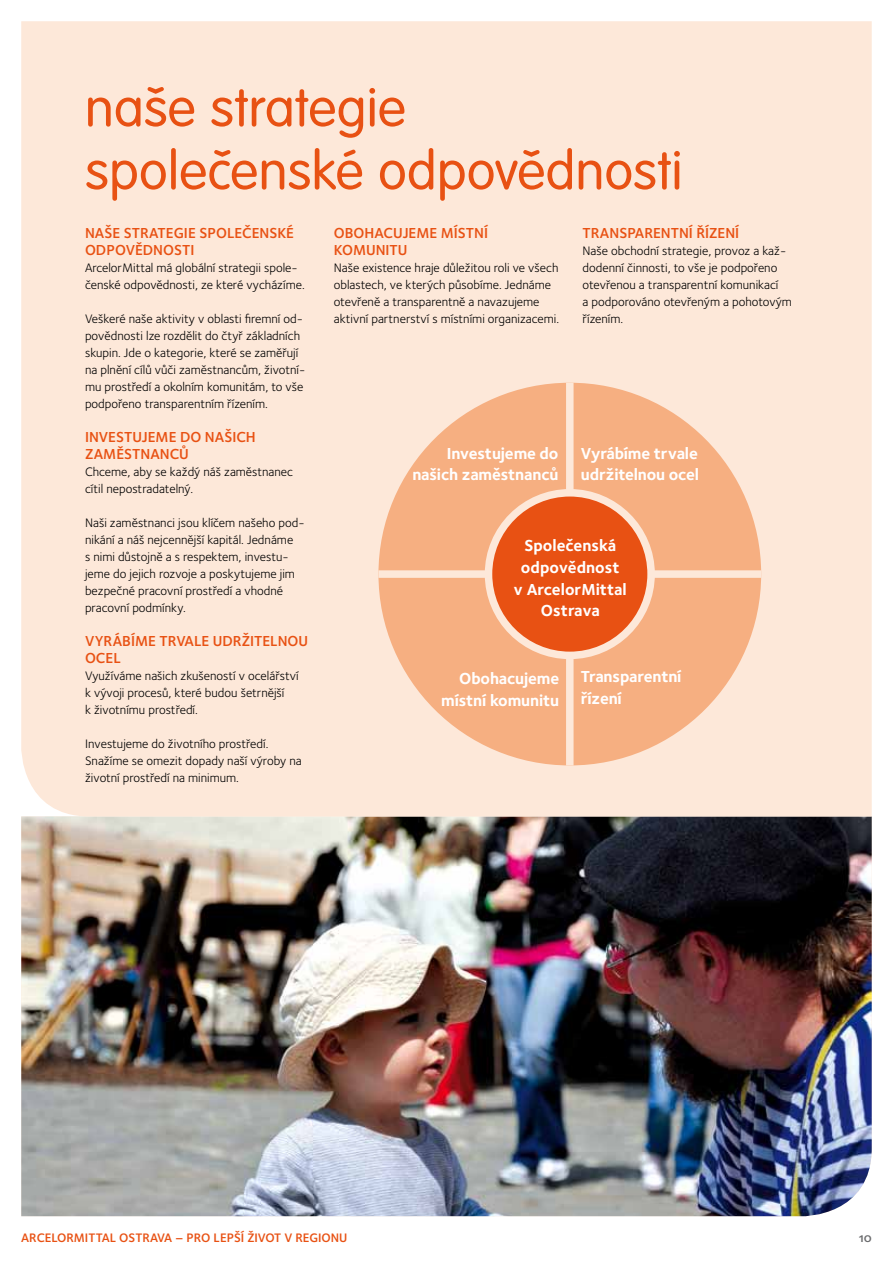
<style>
.page{position:relative;width:893px;height:1263px;background:#fff}
.page>*{position:absolute;margin:0;border:0;box-sizing:border-box;transform-origin:0 0}
.t1{font:300 57px/63px "VAG Rundschrift DOT";letter-spacing:.005em;color:#e85113}
.t2{font:16.5px/21.8px "Foundry Sterling Bold OSFCE";letter-spacing:-.01em;color:#fff;text-align:right}
.t3{font:15px "Foundry Sterling Demi CE";letter-spacing:.03em;color:#e85113}
.t4{font:15px/17px "Foundry Sterling Demi CE";color:#e85113}
.t5{font:15px/17px "Foundry Sterling Demi CE";letter-spacing:.14em;color:#e85113}
.t6{font:15px/17px "Foundry Sterling Demi CE";letter-spacing:.085em;color:#e85113}
.t7{font:12.75px/17px "Foundry Sterling Book OSFCE";color:#000}
.t8{font:12.75px "Foundry Sterling Demi Expert CE";color:#e85113}
.t9{font:12.75px "Foundry Sterling Demi Expert CE";color:#6b6c6e}
</style>
<div class="page">
<img style="left:21px;top:816px;width:851px;height:400px">
<div style="left:21px;top:21px;width:851px;height:795px;background:#fde8d9"></div>
<div style="left:378px;top:383px;width:383px;height:382px;background:#f6af81;border-radius:50%"></div>
<div style="left:378px;top:570px;width:383px;height:8px;background:#fde8d9"></div>
<div style="left:566px;top:383px;width:8px;height:382px;background:#fde8d9"></div>
<div style="left:488px;top:493px;width:163px;height:162px;background:#e85113;border-radius:50%"></div>
<div style="left:485px;top:489px;width:170px;height:170px;border:8px solid #fde8d9;border-radius:50%"></div>
<h1 class="t1" style="left:85px;top:77px;width:599px">naše strategie společenské odpovědnosti</h1>
<p class="t4" style="left:85px;top:225px;width:210px">NAŠE STRATEGIE SPOLEČENSKÉ<br>ODPOVĚDNOSTI</p>
<p class="t7" style="left:85px;top:260px;width:221px">ArcelorMittal má globální strategii spole&shy;čenské odpovědnosti, ze které vycházíme.</p>
<p class="t7" style="left:85px;top:311px;width:222px">Veškeré naše aktivity v oblasti firemní od&shy;povědnosti lze rozdělit do čtyř základních skupin. Jde o kategorie, které se zaměřují na plnění cílů vůči zaměstnancům, životní&shy;mu prostředí a okolním komunitám, to vše podpořeno transparentním řízením.</p>
<p class="t5" style="left:85px;top:429px;width:172px">INVESTUJEME DO NAŠICH<br>ZAM ĚSTNANC</p>
<p class="t3" style="left:179px;top:445px;width:11px">Ů</p>
<p class="t7" style="left:85px;top:464px;width:210px">Chceme, aby se každý náš zaměstnanec cítil nepostradatelný.</p>
<p class="t7" style="left:85px;top:515px;width:221px">Naši zaměstnanci jsou klíčem našeho pod&shy;nikání a náš nejcennější kapitál. Jednáme<br>s nimi důstojně a s respektem, investu&shy;jeme do jejich rozvoje a poskytujeme jim bezpečné pracovní prostředí a vhodné pracovní podmínky.</p>
<p class="t6" style="left:85px;top:633px;width:223px">VYRÁBÍME TRVALE UDRŽITELNOU<br>OCEL</p>
<p class="t7" style="left:85px;top:668px;width:215px">Využíváme našich zkušeností v ocelářství k vývoji procesů, které budou šetrnější<br>k životnímu prostředí.</p>
<p class="t7" style="left:85px;top:736px;width:218px">Investujeme do životního prostředí.<br>Snažíme se omezit dopady naší výroby na životní prostředí na minimum.</p>
<p class="t3" style="left:334px;top:224px;width:51px">OBOHACU</p>
<p class="t3" style="left:403px;top:224px;width:86px">JEME MÍSTNÍ</p>
<p class="t3" style="left:334px;top:241px;width:31px">KOMUN</p>
<p class="t3" style="left:386px;top:241px;width:14px">ITU</p>
<p class="t7" style="left:334px;top:260px;width:227px">Naše existence hraje důležitou roli ve všech oblastech, ve kterých působíme. Jednáme otevřeně a transparentně a navazujeme aktivní partnerství s místními organizacemi.</p>
<p class="t3" style="left:583px;top:224px;width:28px">TRANSPA</p>
<p class="t3" style="left:644px;top:224px;width:27px">RENTN</p>
<p class="t3" style="left:689px;top:224px;width:51px">Í ŘÍZENÍ</p>
<p class="t7" style="left:583px;top:243px;width:211px">Naše obchodní strategie, provoz a kaž&shy;dodenní činnosti, to vše je podpořeno otevřenou a transparentní komunikací<br>a podporováno otevřeným a pohotovým řízením.</p>
<p class="t2" style="left:412px;top:443px;width:148px">Investujeme do našich zaměstnanců</p>
<p class="t2" style="left:581px;top:443px;width:120px;text-align:left">Vyrábíme trvale udržitelnou ocel</p>
<p class="t2" style="left:514px;top:535px;width:114px;text-align:center">Společenská odpovědnost<br>v ArcelorMittal<br>Ostrava</p>
<p class="t2" style="left:441px;top:668px;width:119px">Obohacujeme místní komunitu</p>
<p class="t2" style="left:581px;top:666px;width:102px;text-align:left">Transparentní řízení</p>
<p class="t8" style="left:21px;top:1230px;width:328px">ARCELORMITTAL OSTRAVA – PRO LEPŠÍ ŽIVOT V REGIONU</p>
<p class="t9" style="left:859px;top:1230px;width:14px">10</p>
</div>
